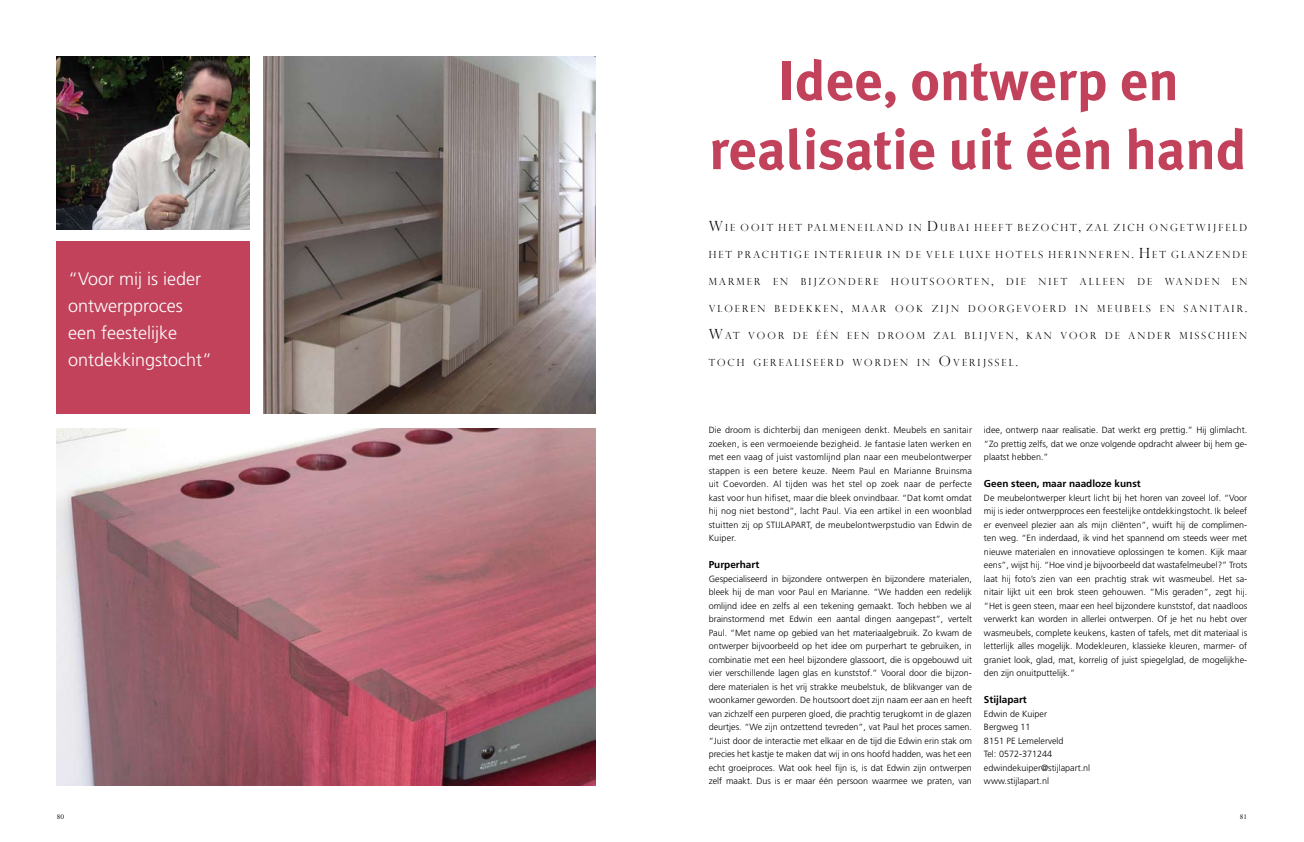
<style>
.page{position:relative;width:1304px;height:842px;background:#fff}
.page>*{position:absolute;margin:0;border:0;box-sizing:border-box;transform-origin:0 0}
.t1{font:700 56px/69px "Meta Plus";color:#c2425b;text-align:center}
.t2{font:300 18px/27px "Frutiger";color:#fff}
.t3{font:700 10px "Frutiger";color:#000}
.t4{font:300 9.8px "Perpetua Titling";letter-spacing:.215em;color:#000}
.t5{font:300 9px/13.5px "Frutiger";color:#000;text-align:justify}
.t6{font:8px "Perpetua";color:#000}
.s1{font-size:14px}
</style>
<div class="page">
<img style="left:57px;top:428px;width:538px;height:357px">
<img style="left:264px;top:57px;width:331px;height:357px">
<img style="left:57px;top:57px;width:193px;height:173px">
<div style="left:57px;top:241px;width:193px;height:173px;background:#c2425b"></div>
<h2 class="t2" style="left:68px;top:265px;width:146px">“Voor mij is ieder ontwerpproces een feestelijke ontdekkingstocht”</h2>
<h1 class="t1" style="left:709px;top:46px;width:539px">Idee, ontwerp en realisatie uit één hand</h1>
<p class="t4" style="left:709px;top:221px;width:540px"><span class="s1">W</span>IE OOIT HET PALMENEILAND IN <span class="s1">D</span>UBAI HEEFT BEZOCHT<span class="s1">,</span> ZAL ZICH ONGETWIJFELD</p>
<p class="t4" style="left:709px;top:248px;width:540px">HET PRACHTIGE INTERIEUR IN DE VELE LUXE HOTELS HERINNEREN<span class="s1">. H</span>ET GLANZENDE</p>
<p class="t4" style="left:709px;top:275px;width:53px">MARMER</p>
<p class="t4" style="left:773px;top:275px;width:17px">EN</p>
<p class="t4" style="left:801px;top:275px;width:79px">BIJZONDERE</p>
<p class="t4" style="left:891px;top:275px;width:136px">HOUTSOORTEN<span class="s1">,</span> DIE</p>
<p class="t4" style="left:1038px;top:275px;width:30px">NIET</p>
<p class="t4" style="left:1080px;top:275px;width:46px">ALLEEN</p>
<p class="t4" style="left:1137px;top:275px;width:16px">DE</p>
<p class="t4" style="left:1165px;top:275px;width:56px">WANDEN</p>
<p class="t4" style="left:1232px;top:275px;width:17px">EN</p>
<p class="t4" style="left:709px;top:302px;width:540px">VLOEREN BEDEKKEN<span class="s1">,</span> MAAR OOK ZIJN DOORGEVOERD IN MEUBELS EN SANITAIR<span class="s1">.</span></p>
<p class="t4" style="left:709px;top:329px;width:540px"><span class="s1">W</span>AT VOOR DE ÉÉN EEN DROOM ZAL BLIJVEN<span class="s1">,</span> KAN VOOR DE ANDER MISSCHIEN</p>
<p class="t4" style="left:709px;top:356px;width:311px">TOCH GEREALISEERD WORDEN IN <span class="s1">O</span> VERIJSSEL<span class="s1">.</span></p>
<p class="t5" style="left:709px;top:424px;width:265px">Die droom is dichterbij dan menigeen denkt. Meubels en sanitair zoeken, is een vermoeiende bezigheid. Je fantasie laten werken en met een vaag of juist vastomlijnd plan naar een meubelontwerper stappen is een betere keuze. Neem Paul en Marianne Bruinsma uit Coevorden. Al tijden was het stel op zoek naar de perfecte kast voor hun hifiset, maar die bleek onvindbaar. “Dat komt omdat hij nog niet bestond”, lacht Paul. Via een artikel in een woonblad stuitten zij op STIJLAPART, de meubelontwerpstudio van Edwin de Kuiper.</p>
<p class="t3" style="left:709px;top:559px;width:52px">Purperhart</p>
<p class="t5" style="left:709px;top:572px;width:265px">Gespecialiseerd in bijzondere ontwerpen èn bijzondere materialen, bleek hij de man voor Paul en Marianne. “We hadden een redelijk omlijnd idee en zelfs al een tekening gemaakt. Toch hebben we al brainstormend met Edwin een aantal dingen aangepast”, vertelt Paul. “Met name op gebied van het materiaalgebruik. Zo kwam de ontwerper bijvoorbeeld op het idee om purperhart te gebruiken, in combinatie met een heel bijzondere glassoort, die is opgebouwd uit vier verschillende lagen glas en kunststof.” Vooral door die bijzon&shy;dere materialen is het vrij strakke meubelstuk, de blikvanger van de woonkamer geworden. De houtsoort doet zijn naam eer aan en heeft van zichzelf een purperen gloed, die prachtig terugkomt in de glazen deurtjes. “We zijn ontzettend tevreden”, vat Paul het proces samen. “Juist door de interactie met elkaar en de tijd die Edwin erin stak om precies het kastje te maken dat wij in ons hoofd hadden, was het een echt groeiproces. Wat ook heel fijn is, is dat Edwin zijn ontwerpen zelf maakt. Dus is er maar één persoon waarmee we praten, van</p>
<p class="t5" style="left:984px;top:424px;width:265px">idee, ontwerp naar realisatie. Dat werkt erg prettig.” Hij glimlacht. “Zo prettig zelfs, dat we onze volgende opdracht alweer bij hem ge&shy;plaatst hebben.”</p>
<p class="t3" style="left:984px;top:478px;width:158px">Geen steen, maar naadloze kunst</p>
<p class="t5" style="left:984px;top:491px;width:265px">De meubelontwerper kleurt licht bij het horen van zoveel lof. “Voor mij is ieder ontwerpproces een feestelijke ontdekkingstocht. Ik beleef er evenveel plezier aan als mijn cliënten”, wuift hij de complimen&shy;ten weg. “En inderdaad, ik vind het spannend om steeds weer met nieuwe materialen en innovatieve oplossingen te komen. Kijk maar eens”, wijst hij. “Hoe vind je bijvoorbeeld dat wastafelmeubel?” Trots laat hij foto’s zien van een prachtig strak wit wasmeubel. Het sa&shy;nitair lijkt uit een brok steen gehouwen. “Mis geraden”, zegt hij. “Het is geen steen, maar een heel bijzondere kunststof, dat naadloos verwerkt kan worden in allerlei ontwerpen. Of je het nu hebt over wasmeubels, complete keukens, kasten of tafels, met dit materiaal is letterlijk alles mogelijk. Modekleuren, klassieke kleuren, marmer- of graniet look, glad, mat, korrelig of juist spiegelglad, de mogelijkhe&shy;den zijn onuitputtelijk.”</p>
<p class="t3" style="left:984px;top:694px;width:44px">Stijlapart</p>
<p class="t5" style="left:984px;top:707px;width:108px;text-align:left">Edwin de Kuiper<br>Bergweg 11<br>8151 PE Lemelerveld<br>Tel: 0572-371244 edwindekuiper@stijlapart.nl www.stijlapart.nl</p>
<p class="t6" style="left:57px;top:813px;width:9px">80</p>
<p class="t6" style="left:1240px;top:813px;width:9px">81</p>
</div>
